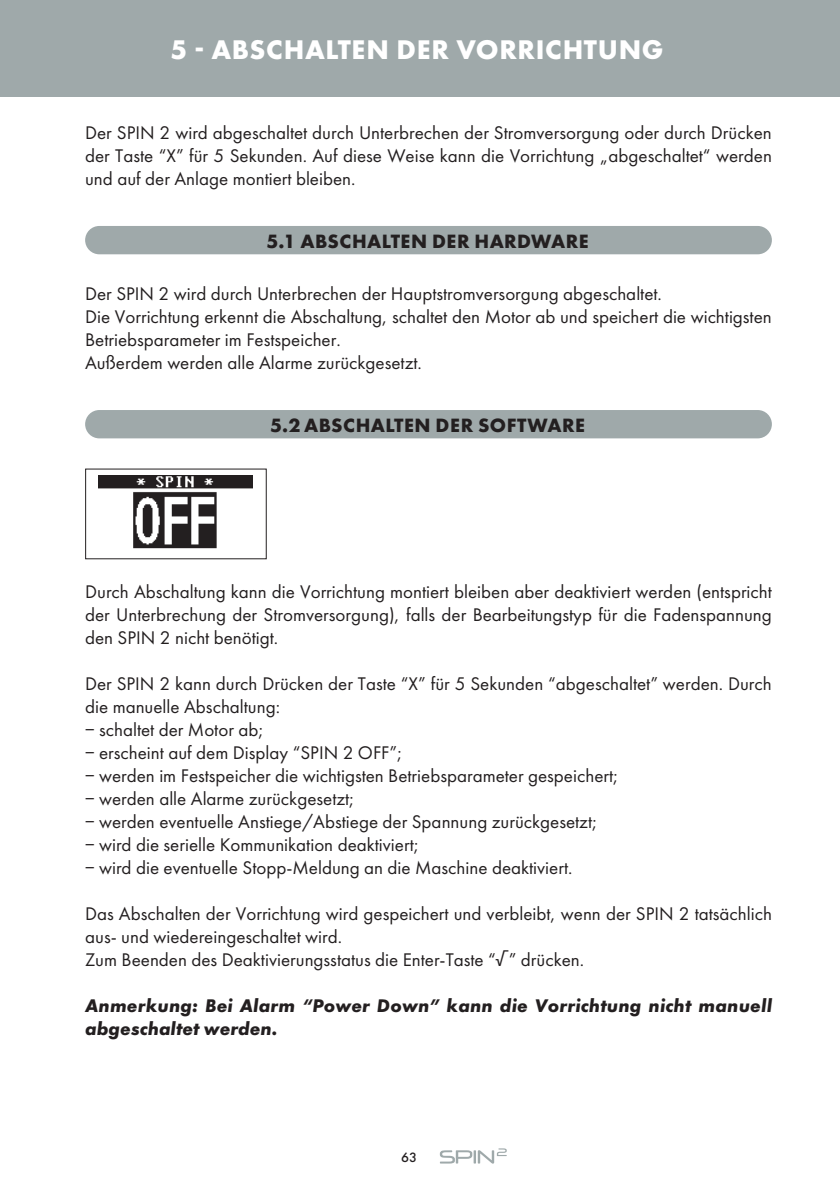
<style>
.page{position:relative;width:840px;height:1191px;background:#fff}
.page>*{position:absolute;margin:0;border:0;box-sizing:border-box;transform-origin:0 0}
.t1{font:700 28px "Futura PT";letter-spacing:.02em;color:#fff}
.t2{font:700 20px "Futura PT";letter-spacing:.02em;color:#231f20}
.t3{font:19px/23px "Futura PT";color:#231f20}
.t4{font:italic 700 19px/23px "Futura PT";letter-spacing:.01em;color:#231f20}
.t5{font:500 14px "Futura PT";color:#231f20}
</style>
<div class="page">
<div style="left:0;top:0;width:839px;height:96px;background:#9fa9aa"></div>
<svg style="left:439px;top:1148px;width:67px;height:15px"></svg>
<div style="left:85px;top:226px;width:686px;height:28px;background:#9fa9aa;border-radius:14px"></div>
<div style="left:85px;top:410px;width:686px;height:28px;background:#9fa9aa;border-radius:14px"></div>
<img style="left:98px;top:475px;width:154px;height:74px">
<h1 class="t1" style="left:170px;top:38px;width:494px">5 ABSCHALTEN DER VORRICHTUNG</h1>
<p class="t3" style="left:85px;top:123px;width:688px;text-align:justify">Der SPIN 2 wird abgeschaltet durch Unterbrechen der Stromversorgung oder durch Drücken der Taste “X” für 5 Sekunden. Auf diese Weise kann die Vorrichtung „abgeschaltet“ werden und auf der Anlage montiert bleiben.</p>
<p class="t2" style="left:266px;top:233px;width:323px">5.1 ABSCHALTEN DER HARDWARE</p>
<p class="t3" style="left:85px;top:284px;width:687px">Der SPIN 2 wird durch Unterbrechen der Hauptstromversorgung abgeschaltet.<br>Die Vorrichtung erkennt die Abschaltung, schaltet den Motor ab und speichert die wichtigsten Betriebsparameter im Festspeicher.<br>Außerdem werden alle Alarme zurückgesetzt.</p>
<p class="t2" style="left:270px;top:417px;width:316px">5.2 ABSCHALTEN DER SOFTWARE</p>
<p class="t3" style="left:85px;top:582px;width:688px;text-align:justify">Durch Abschaltung kann die Vorrichtung montiert bleiben aber deaktiviert werden (entspricht der Unterbrechung der Stromversorgung), falls der Bearbeitungstyp für die Fadenspannung den SPIN 2 nicht benötigt.</p>
<p class="t3" style="left:85px;top:674px;width:687px">Der SPIN 2 kann durch Drücken der Taste “X” für 5 Sekunden “abgeschaltet” werden. Durch die manuelle Abschaltung:<br>− schaltet der Motor ab;<br>− erscheint auf dem Display “SPIN 2 OFF”;<br>− werden im Festspeicher die wichtigsten Betriebsparameter gespeichert;<br>− werden alle Alarme zurückgesetzt;<br>− werden eventuelle Anstiege/Abstiege der Spannung zurückgesetzt;<br>− wird die serielle Kommunikation deaktiviert;<br>− wird die eventuelle Stopp-Meldung an die Maschine deaktiviert.</p>
<p class="t3" style="left:85px;top:904px;width:688px">Das Abschalten der Vorrichtung wird gespeichert und verbleibt, wenn der SPIN 2 tatsächlich aus- und wiedereingeschaltet wird.<br>Zum Beenden des Deaktivierungsstatus die Enter-Taste “√” drücken.</p>
<p class="t4" style="left:85px;top:995px;width:688px">Anmerkung: Bei Alarm “Power Down” kann die Vorrichtung nicht manuell abgeschaltet werden.</p>
<p class="t5" style="left:401px;top:1149px;width:17px">63</p>
</div>
